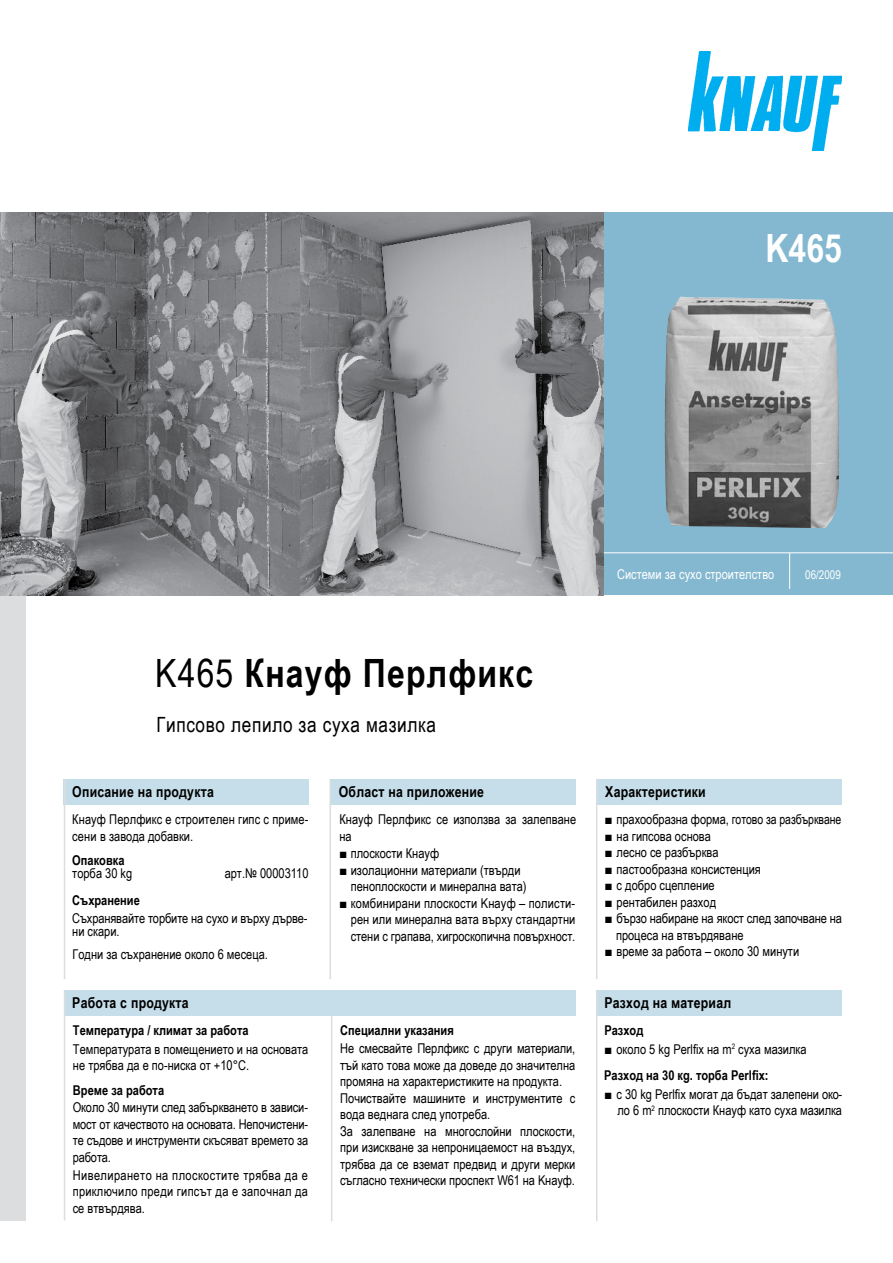
<style>
.page{position:relative;width:893px;height:1263px;background:#fff}
.page>*{position:absolute;margin:0;border:0;box-sizing:border-box;transform-origin:0 0}
.t1{font:700 39px "Arial Narrow";letter-spacing:.03em;color:#000}
.t2{font:700 39px "Arial Narrow";color:#fff}
.t3{font:21px "Arial Narrow";letter-spacing:.03em;color:#000}
.t4{font:700 15px "Arial Narrow";letter-spacing:.015em;color:#000}
.t5{font:13.5px/16.5px "Arial Narrow";color:#000}
.t6{font:700 13.5px "Arial Narrow";color:#000}
.t7{font:13.5px "Arial Narrow";color:#fff}
.t8{font:12px "Arial Narrow";color:#fff}
.s1{font-weight:400}
.s2{font-size:13.65px}
</style>
<div class="page">
<div style="left:604px;top:213px;width:289px;height:382px;background:#83b8d0"></div>
<div style="left:0;top:595px;width:26px;height:625px;background:#dcddde"></div>
<img style="left:688px;top:51px;width:154px;height:100px">
<img style="left:0;top:213px;width:301px;height:382px">
<img style="left:665px;top:297px;width:174px;height:231px">
<svg style="left:301px;top:213px;width:303px;height:382px;background:#9a9b9d"></svg>
<div style="left:64px;top:779px;width:245px;height:26px;background:#c6deea"></div>
<div style="left:330px;top:779px;width:245px;height:26px;background:#c6deea"></div>
<div style="left:597px;top:779px;width:245px;height:26px;background:#c6deea"></div>
<div style="left:64px;top:990px;width:511px;height:26px;background:#c6deea"></div>
<div style="left:596px;top:990px;width:245px;height:25px;background:#c6deea"></div>
<hr style="left:604px;top:552px;width:289px;height:1px;background:#fff">
<hr style="left:789px;top:553px;width:1px;height:36px;background:#fff">
<hr style="left:64px;top:779px;width:1px;height:200px;background:#dcddde">
<hr style="left:329px;top:779px;width:2px;height:200px;background:#dcddde">
<hr style="left:596px;top:779px;width:1px;height:200px;background:#dcddde">
<hr style="left:331px;top:1016px;width:1px;height:205px;background:#dcddde">
<hr style="left:596px;top:990px;width:1px;height:231px;background:#dcddde">
<hr style="left:64px;top:990px;width:1px;height:230px;background:#dcddde">
<h1 class="t2" style="left:765px;top:219px;width:78px">K465</h1>
<h1 class="t1" style="left:155px;top:644px;width:380px"><span class="s1">K465</span> Кнауф Перлфикс</h1>
<h2 class="t3" style="left:156px;top:709px;width:281px">Гипсово лепило за суха мазилка</h2>
<p class="t7" style="left:617px;top:564px;width:159px">Системи за сухо строителство</p>
<p class="t8" style="left:805px;top:566px;width:37px">06/2009</p>
<p class="t4" style="left:72px;top:781px;width:143px">Описание на продукта</p>
<p class="t4" style="left:339px;top:781px;width:147px">Област на приложение</p>
<p class="t4" style="left:605px;top:781px;width:102px">Характеристики</p>
<p class="t5" style="left:72px;top:810px;width:238px">Кнауф Перлфикс е строителен гипс с приме&shy;сени в завода добавки.</p>
<p class="t6" style="left:72px;top:849px;width:54px">Опаковка</p>
<p class="t5" style="left:72px;top:864px;width:62px">торба 30 kg</p>
<p class="t5" style="left:225px;top:864px;width:85px">арт.№ 00003110</p>
<p class="t6" style="left:72px;top:890px;width:69px">Съхранение</p>
<p class="t5" style="left:72px;top:911px;width:237px;line-height:13.5px">Съхранявайте торбите на сухо и върху дърве&shy;ни скари.</p>
<p class="t5" style="left:339px;top:811px;width:238px">Кнауф Перлфикс се използва за залепване на</p>
<p class="t5" style="left:605px;top:810px;width:238px">■ прахообразна фо<span class="s2">рма,</span> готово за разбъркване</p>
<p class="t5" style="left:605px;top:827px;width:107px">■ на гипсова основа</p>
<p class="t5" style="left:605px;top:843px;width:115px">■ лесно се разбърква</p>
<p class="t5" style="left:605px;top:860px;width:157px">■ пастообразна консистенция</p>
<p class="t5" style="left:605px;top:876px;width:111px">■ с добро сцепление</p>
<p class="t5" style="left:605px;top:893px;width:112px">■ рентабилен разход</p>
<p class="t5" style="left:616px;top:909px;width:228px;text-indent:-11px">■ бързо набиране на якост след започване на процеса на втвърдяване</p>
<p class="t5" style="left:605px;top:942px;width:195px">■ време за работа – около 30 минути</p>
<p class="t5" style="left:340px;top:845px;width:100px">■ плоскости Кнауф</p>
<p class="t5" style="left:351px;top:861px;width:177px;text-indent:-11px">■ изолационни материали (твърди пеноплоскости и минерална вата)</p>
<p class="t5" style="left:351px;top:894px;width:226px;text-align:justify;text-indent:-11px">■ комбинирани плоскости Kнауф – полисти&shy;рен или минерална вата върху стандартни стени с грапава, хигроскопична повърхност.</p>
<p class="t5" style="left:73px;top:945px;width:197px">Годни за съхранение около 6 месеца.</p>
<p class="t4" style="left:72px;top:991px;width:118px">Работа с продукта</p>
<p class="t4" style="left:604px;top:991px;width:128px">Разход на материал</p>
<p class="t6" style="left:73px;top:1020px;width:177px">Tемпература / климат за работа</p>
<p class="t5" style="left:73px;top:1040px;width:237px">Температурата в помещението и на основата не трябва да е по-ниска от +10°C.</p>
<p class="t6" style="left:340px;top:1020px;width:115px">Специални указания</p>
<p class="t5" style="left:340px;top:1040px;width:237px">Не смесвайте Перлфикс с други материали, тъй като това може да доведе до значителна промяна на характеристиките на продукта.<br>Почиствайте машините и инструментите с вода веднага след употреба.<br>За залепване на многослойни плоскости, при изискване за непроницаемост на въздух, трябва да се вземат предвид и други мерки съгласно технически проспект W61 на Kнауф.</p>
<p class="t6" style="left:604px;top:1020px;width:41px">Разход</p>
<p class="t5" style="left:605px;top:1040px;width:203px">■ около 5 kg Perlfix на m<sup>2</sup> суха мазилка</p>
<p class="t6" style="left:604px;top:1065px;width:166px">Разход на 30 кg. торба Perlfix:</p>
<p class="t5" style="left:605px;top:1085px;width:239px;text-align:right">■ с 30 kg Perlfix могат да бъдат залепени око&shy;ло 6 m<sup>2</sup> плоскости Кнауф като суха мазилка</p>
<p class="t6" style="left:73px;top:1080px;width:93px">Време за работа</p>
<p class="t5" style="left:73px;top:1098px;width:237px;text-align:justify">Около 30 минути след забъркването в зависи&shy;мост от качеството на основата. Непочистени&shy;те съдове и инструменти скъсяват времето за работа.</p>
<p class="t5" style="left:73px;top:1166px;width:237px;text-align:justify">Нивелирането на плоскостите трябва да е приключило преди гипсът да е започнал да се втвърдява.</p>
</div>
